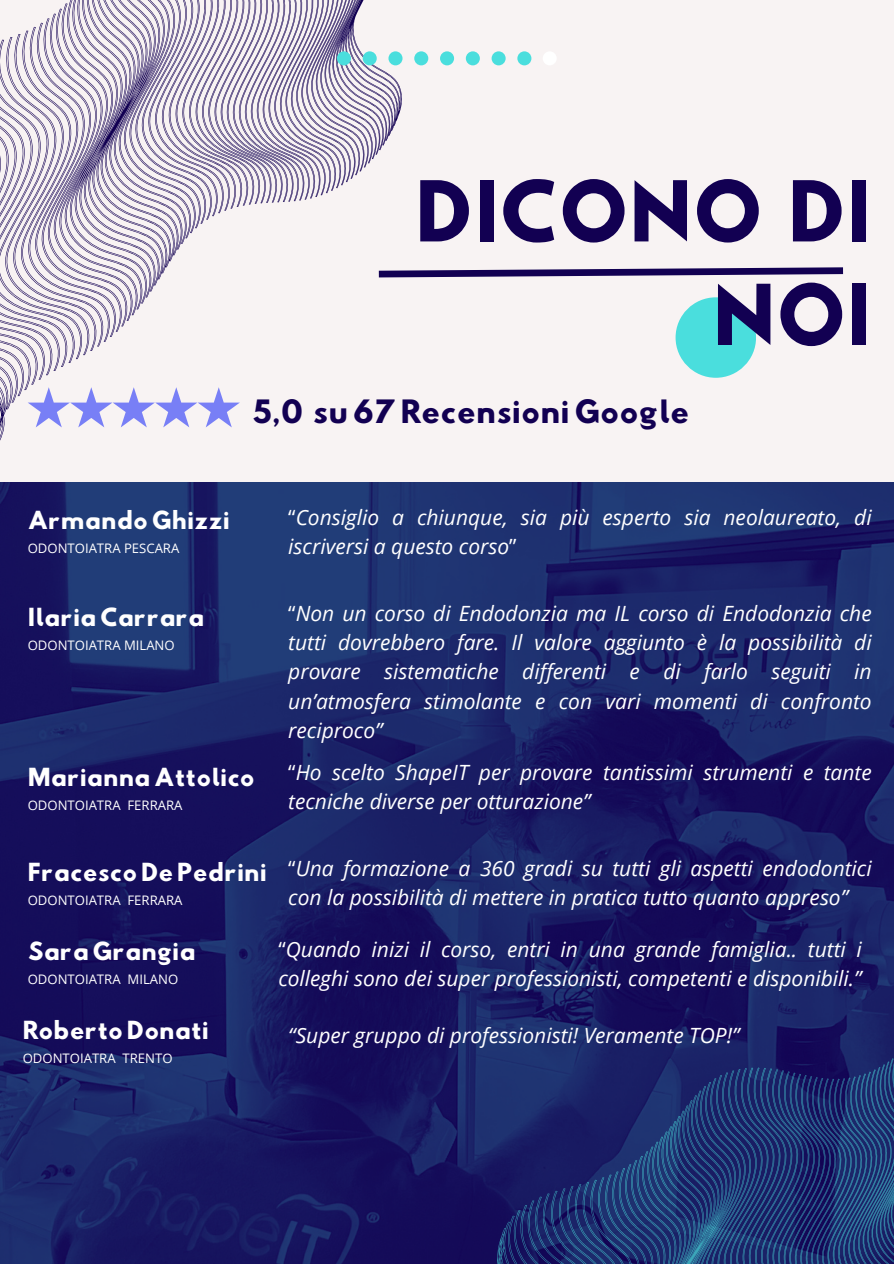
<style>
.page{position:relative;width:894px;height:1264px;background:#fff}
.page>*{position:absolute;margin:0;border:0;box-sizing:border-box;transform-origin:0 0}
.t1{font:74.25px/103.5px "Hussar Bd";color:#120052;text-align:right}
.t2{font:28.5px "Hussar Bd";color:#120052}
.t3{font:22.05px "Hussar Bd";color:#fff}
.t4{font:italic 21px/29.2px "Open Sans";color:#fff}
.t5{font:13.05px "Open Sans";color:#fff}
.s1{font-style:normal}
</style>
<div class="page">
<div style="left:0;top:0;width:893px;height:1263px;background:#f8f3f3"></div>
<svg style="left:0;top:0;width:506px;height:441px"></svg>
<div style="left:675px;top:297px;width:80px;height:81px;background:#4adedd;border-radius:50%"></div>
<svg style="left:372px;top:264px;width:472px;height:17px"></svg>
<svg style="left:28px;top:387px;width:212px;height:40px"></svg>
<div style="left:337px;top:51px;width:14px;height:14px;background:#4adedd;border-radius:50%"></div>
<div style="left:362px;top:51px;width:14px;height:14px;background:#4adedd;border-radius:50%"></div>
<div style="left:388px;top:51px;width:14px;height:14px;background:#4adedd;border-radius:50%"></div>
<div style="left:414px;top:51px;width:14px;height:14px;background:#4adedd;border-radius:50%"></div>
<div style="left:440px;top:51px;width:14px;height:14px;background:#4adedd;border-radius:50%"></div>
<div style="left:465px;top:51px;width:14px;height:14px;background:#4adedd;border-radius:50%"></div>
<div style="left:491px;top:51px;width:14px;height:14px;background:#4adedd;border-radius:50%"></div>
<div style="left:517px;top:51px;width:14px;height:14px;background:#4adedd;border-radius:50%"></div>
<div style="left:542px;top:51px;width:14px;height:14px;background:#fff;border-radius:50%"></div>
<img style="left:0;top:482px;width:893px;height:781px">
<p class="t1" style="left:415px;top:169px;width:458px">DICONO DI<br>NOI</p>
<h3 class="t2" style="left:252px;top:397px;width:438px">5,0 su 67 Recensioni Google</h3>
<h1 class="t3" style="left:28px;top:509px;width:204px">Armando Ghizzi</h1>
<h2 class="t5" style="left:28px;top:539px;width:153px">ODONTOIATRA PESCARA</h2>
<p class="t3" style="left:28px;top:606px;width:178px">Ilaria Carrara</p>
<p class="t5" style="left:28px;top:636px;width:148px">ODONTOIATRA MILANO</p>
<p class="t4" style="left:288px;top:502px;width:584px"><span class="s1">“</span>Consiglio a chiunque, sia più esperto sia neolaureato, di iscriversi a questo corso<span class="s1">”</span></p>
<h3 class="t4" style="left:288px;top:598px;width:584px;text-align:justify"><span class="s1">“</span>Non un corso di Endodonzia ma IL corso di Endodonzia che tutti dovrebbero fare. Il valore aggiunto è la possibilità di provare sistematiche differenti e di farlo seguiti in un’atmosfera stimolante e con vari momenti di confronto reciproco”</h3>
<p class="t3" style="left:28px;top:765px;width:229px">Marianna Attolico</p>
<p class="t5" style="left:28px;top:795px;width:156px">ODONTOIATRA FERRARA</p>
<h3 class="t4" style="left:288px;top:757px;width:584px"><span class="s1">“</span>Ho scelto ShapeIT per provare tantissimi strumenti e tante tecniche diverse per otturazione”</h3>
<p class="t3" style="left:28px;top:860px;width:240px">Fracesco De Pedrini</p>
<p class="t5" style="left:28px;top:890px;width:156px">ODONTOIATRA FERRARA</p>
<p class="t3" style="left:28px;top:940px;width:169px">Sara Grangia</p>
<p class="t5" style="left:28px;top:970px;width:152px">ODONTOIATRA MILANO</p>
<h3 class="t3" style="left:23px;top:1019px;width:188px">Roberto Donati</h3>
<p class="t5" style="left:23px;top:1049px;width:151px">ODONTOIATRA TRENTO</p>
<h3 class="t4" style="left:288px;top:853px;width:584px"><span class="s1">“</span>Una formazione a 360 gradi su tutti gli aspetti endodontici con la possibilità di mettere in pratica tutto quanto appreso”</h3>
<p class="t4" style="left:278px;top:934px;width:584px"><span class="s1">“</span>Quando inizi il corso, entri in una grande famiglia.. tutti i colleghi sono dei super professionisti, competenti e disponibili.”</p>
<p class="t4" style="left:288px;top:1020px;width:452px">“Super gruppo di professionisti! Veramente TOP!”</p>
</div>
